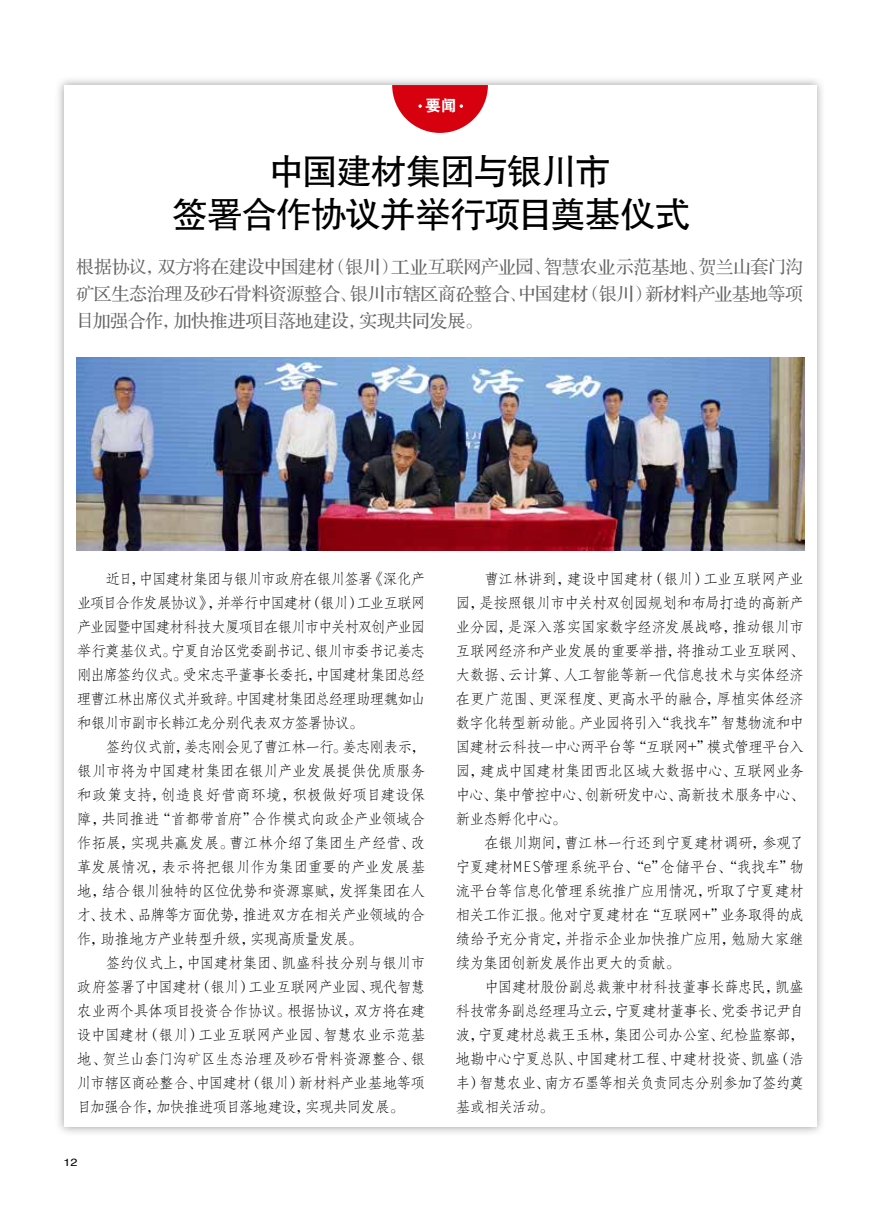
<style>
.page{position:relative;width:893px;height:1212px;background:#fff}
.page>*{position:absolute;margin:0;border:0;box-sizing:border-box;transform-origin:0 0}
.t1{font:36px "FZHTJW GB1 0";letter-spacing:-.04em;color:#000}
.t2{font:36px "FZHTJW GB1 0";letter-spacing:-.06em;color:#000}
.t3{font:18px/27px "FZS3 JW GB1 0";letter-spacing:-.02em;color:#656464;text-align:justify}
.t4{font:15.75px "FZDHTJW GB1 0";color:#fff}
.t5{font:15px/24px "FZFSJW GB1 0";letter-spacing:-.065em;color:#000;text-align:justify}
.t6{font:10.5px "Helvetica";color:#000;scale:1.2 1}
</style>
<div class="page">
<div style="left:54px;top:75px;width:772px;height:1061px;background:#000;opacity:.37"></div>
<div style="left:64px;top:85px;width:752px;height:1042px;background:#fff"></div>
<svg style="left:392px;top:85px;width:96px;height:48px"></svg>
<img style="left:76px;top:357px;width:728px;height:194px">
<p class="t4" style="left:425px;top:97px;width:33px">要闻</p>
<h1 class="t2" style="left:269px;top:152px;width:344px">中国建材集团与银川市</h1>
<h1 class="t1" style="left:172px;top:195px;width:521px">签署合作协议并举行项目奠基仪式</h1>
<p class="t3" style="left:76px;top:254px;width:729px">根据协议，双方将在建设中国建材（银川）工业互联网产业园、智慧农业示范基地、贺兰山套门沟矿区生态治理及砂石骨料资源整合、银川市辖区商砼整合、中国建材（银川）新材料产业基地等项目加强合作，加快推进项目落地建设，实现共同发展。</p>
<p class="t5" style="left:77px;top:567px;width:350px;text-indent:28px">近日，中国建材集团与银川市政府在银川签署《深化产业项目合作发展协议》，并举行中国建材（银川）工业互联网产业园暨中国建材科技大厦项目在银川市中关村双创产业园举行奠基仪式。宁夏自治区党委副书记、银川市委书记姜志刚出席签约仪式。受宋志平董事长委托，中国建材集团总经理曹江林出席仪式并致辞。中国建材集团总经理助理魏如山和银川市副市长韩江龙分别代表双方签署协议。</p>
<p class="t5" style="left:77px;top:735px;width:350px;text-indent:28px">签约仪式前，姜志刚会见了曹江林一行。姜志刚表示，银川市将为中国建材集团在银川产业发展提供优质服务和政策支持，创造良好营商环境，积极做好项目建设保障，共同推进“首都带首府”合作模式向政企产业领域合作拓展，实现共赢发展。曹江林介绍了集团生产经营、改革发展情况，表示将把银川作为集团重要的产业发展基地，结合银川独特的区位优势和资源禀赋，发挥集团在人才、技术、品牌等方面优势，推进双方在相关产业领域的合作，助推地方产业转型升级，实现高质量发展。</p>
<p class="t5" style="left:77px;top:951px;width:350px;text-indent:28px">签约仪式上，中国建材集团、凯盛科技分别与银川市政府签署了中国建材（银川）工业互联网产业园、现代智慧农业两个具体项目投资合作协议。根据协议，双方将在建设中国建材（银川）工业互联网产业园、智慧农业示范基地、贺兰山套门沟矿区生态治理及砂石骨料资源整合、银川市辖区商砼整合、中国建材（银川）新材料产业基地等项目加强合作，加快推进项目落地建设，实现共同发展。</p>
<p class="t6" style="left:63px;top:1154px;width:13px">12</p>
<p class="t5" style="left:456px;top:567px;width:350px;text-indent:28px">曹江林讲到，建设中国建材（银川）工业互联网产业园，是按照银川市中关村双创园规划和布局打造的高新产业分园，是深入落实国家数字经济发展战略，推动银川市互联网经济和产业发展的重要举措，将推动工业互联网、大数据、云计算、人工智能等新一代信息技术与实体经济在更广范围、更深程度、更高水平的融合，厚植实体经济数字化转型新动能。产业园将引入“我找车”智慧物流和中国建材云科技一中心两平台等“互联网+”模式管理平台入园，建成中国建材集团西北区域大数据中心、互联网业务中心、集中管控中心、创新研发中心、高新技术服务中心、新业态孵化中心。</p>
<p class="t5" style="left:456px;top:831px;width:350px;text-indent:28px">在银川期间，曹江林一行还到宁夏建材调研，参观了宁夏建材M ES管理系统平台、“e”仓储平台、“我找车”物流平台等信息化管理系统推广应用情况，听取了宁夏建材相关工作汇报。他对宁夏建材在“互联网+”业务取得的成绩给予充分肯定，并指示企业加快推广应用，勉励大家继续为集团创新发展作出更大的贡献。</p>
<p class="t5" style="left:456px;top:975px;width:350px;text-indent:28px">中国建材股份副总裁兼中材科技董事长薛忠民，凯盛科技常务副总经理马立云，宁夏建材董事长、党委书记尹自波，宁夏建材总裁王玉林，集团公司办公室、纪检监察部，地勘中心宁夏总队、中国建材工程、中建材投资、凯盛（浩丰）智慧农业、南方石墨等相关负责同志分别参加了签约奠基或相关活动。</p>
</div>
